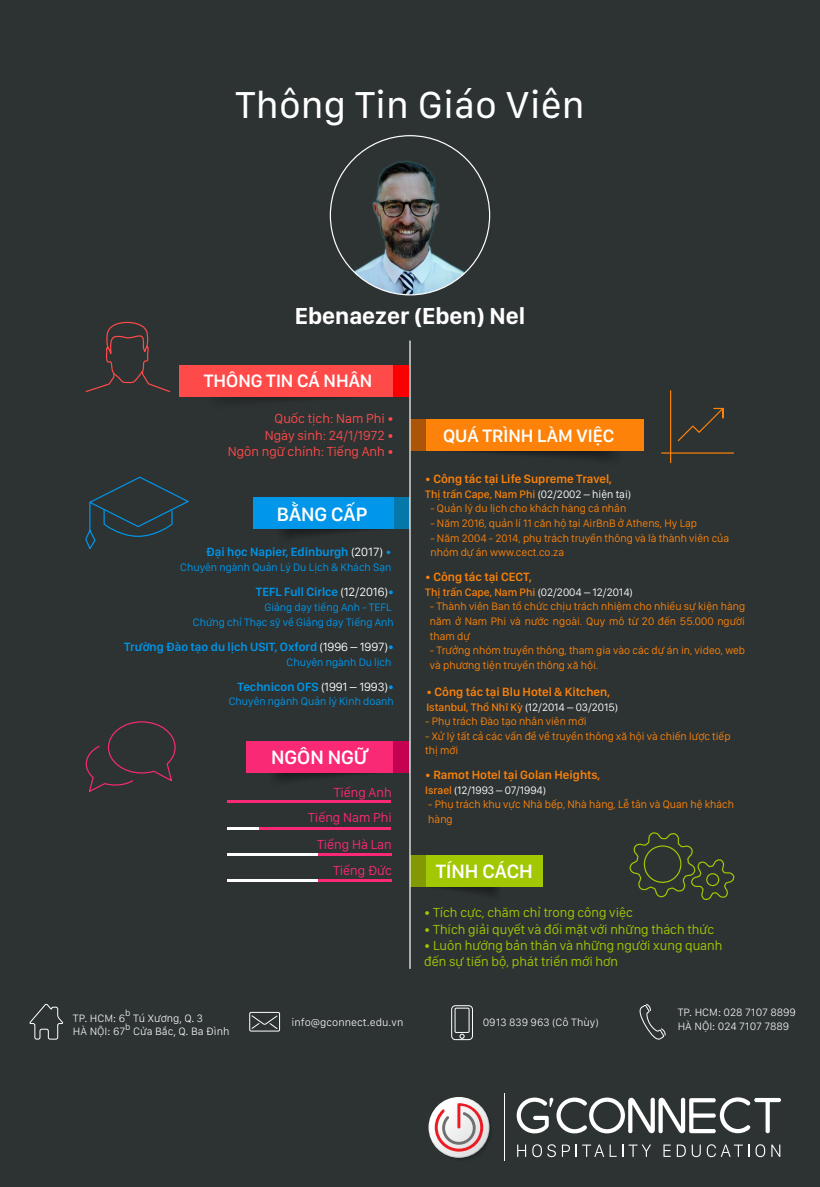
<style>
.page{position:relative;width:820px;height:1187px;background:#fff}
.page>*{position:absolute;margin:0;border:0;box-sizing:border-box;transform-origin:0 0}
.t1{font:38.92px "San Francisco Text Regular G2";color:#fff}
.t2{font:700 24.04px "San Francisco Display";color:#fff}
.t3{font:600 20px "San Francisco Display";color:#fff}
.t4{font:600 18.56px "San Francisco Display";color:#fff}
.t5{font:13.6px/16.3px "San Francisco Display";color:#a2c804}
.t6{font:13.6px/16.3px "San Francisco Display";color:#ff4a4a;text-align:right}
.t7{font:13.6px/25.1px "San Francisco Display";color:#f92976;text-align:right}
.t8{font:600 12.4px "San Francisco Display";color:#0096ea}
.t9{font:600 12.4px "San Francisco Display";color:#fc8209}
.t10{font:11.2px/14.8px "San Francisco Display";color:#fc8209}
.t11{font:11.2px/14.8px "San Francisco Display";color:#0096ea;text-align:right}
.t12{font:500 11.2px "San Francisco Display";color:#fc8209}
.t13{font:11.2px "San Francisco Display";color:#fff}
.t14{font:300 11.08px/13.5px "San Francisco Text";color:#fff}
.t15{font:300 9.32px "San Francisco Text";color:#fff}
.s1{font-weight:400;color:#fff}
.s2{font-weight:400}
.s3{font-weight:500;color:#fc8209}
</style>
<div class="page">
<div style="left:0;top:0;width:819px;height:1186px;background:#2d3333"></div>
<svg style="left:430px;top:1098px;width:61px;height:61px"></svg>
<svg style="left:428px;top:1096px;width:61px;height:61px"></svg>
<svg style="left:429px;top:1097px;width:59px;height:59px"></svg>
<svg style="left:434px;top:1103px;width:49px;height:48px;background:#ddb7b9"></svg>
<svg style="left:516px;top:1097px;width:264px;height:36px"></svg>
<svg style="left:517px;top:1144px;width:9px;height:12px"></svg>
<svg style="left:532px;top:1144px;width:9px;height:13px"></svg>
<svg style="left:547px;top:1144px;width:8px;height:13px"></svg>
<svg style="left:561px;top:1144px;width:8px;height:12px"></svg>
<svg style="left:575px;top:1144px;width:1px;height:12px"></svg>
<svg style="left:582px;top:1144px;width:34px;height:12px"></svg>
<svg style="left:622px;top:1144px;width:28px;height:12px"></svg>
<svg style="left:663px;top:1144px;width:7px;height:12px"></svg>
<svg style="left:676px;top:1144px;width:9px;height:12px"></svg>
<svg style="left:691px;top:1144px;width:9px;height:13px"></svg>
<svg style="left:706px;top:1144px;width:43px;height:13px"></svg>
<svg style="left:755px;top:1144px;width:9px;height:13px"></svg>
<svg style="left:771px;top:1144px;width:9px;height:12px"></svg>
<hr style="left:504px;top:1093px;width:1px;height:67px;background:#fff">
<svg style="left:269px;top:772px;width:140px;height:8px"></svg>
<div style="left:246px;top:741px;width:163px;height:31px;background:#f92976"></div>
<div style="left:393px;top:741px;width:16px;height:31px;background:#c40251"></div>
<svg style="left:277px;top:528px;width:132px;height:9px"></svg>
<div style="left:252px;top:497px;width:157px;height:31px;background:#0096ea"></div>
<div style="left:394px;top:497px;width:15px;height:31px;background:#0577aa"></div>
<svg style="left:410px;top:886px;width:90px;height:15px"></svg>
<div style="left:410px;top:855px;width:132px;height:31px;background:#a2c804"></div>
<div style="left:410px;top:855px;width:15px;height:31px;background:#839904"></div>
<svg style="left:410px;top:451px;width:203px;height:15px"></svg>
<div style="left:410px;top:420px;width:233px;height:31px;background:#fc8209"></div>
<div style="left:410px;top:420px;width:16px;height:31px;background:#aa5507"></div>
<svg style="left:85px;top:321px;width:86px;height:72px"></svg>
<svg style="left:209px;top:396px;width:200px;height:4px"></svg>
<div style="left:179px;top:365px;width:230px;height:31px;background:#ff4a4a"></div>
<div style="left:393px;top:365px;width:16px;height:31px;background:#fb0000"></div>
<hr style="left:409px;top:340px;width:1px;height:628px;background:#fff">
<svg style="left:85px;top:476px;width:104px;height:73px"></svg>
<svg style="left:85px;top:721px;width:91px;height:71px"></svg>
<hr style="left:669px;top:391px;width:2px;height:71px;background:#fc8209">
<hr style="left:661px;top:452px;width:72px;height:1px;background:#fc8209">
<svg style="left:677px;top:407px;width:46px;height:35px"></svg>
<svg style="left:629px;top:832px;width:105px;height:68px"></svg>
<hr style="left:227px;top:800px;width:163px;height:2px;background:#f92976">
<hr style="left:227px;top:827px;width:163px;height:3px;background:#fff">
<hr style="left:259px;top:827px;width:131px;height:3px;background:#f92976">
<hr style="left:227px;top:853px;width:164px;height:2px;background:#fff">
<hr style="left:318px;top:853px;width:73px;height:2px;background:#f92976">
<hr style="left:227px;top:879px;width:164px;height:2px;background:#fff">
<hr style="left:318px;top:879px;width:73px;height:2px;background:#f92976">
<img style="left:348px;top:141px;width:116px;height:154px">
<svg style="left:29px;top:1003px;width:34px;height:36px"></svg>
<div style="left:249px;top:1012px;width:31px;height:19px;border:1px solid #fff"></div>
<svg style="left:251px;top:1015px;width:27px;height:14px"></svg>
<svg style="left:639px;top:1004px;width:26px;height:36px"></svg>
<svg style="left:451px;top:1005px;width:22px;height:35px"></svg>
<h1 class="t1" style="left:235px;top:80px;width:351px">Thông Tin Giáo Viên</h1>
<h2 class="t2" style="left:294px;top:300px;width:232px">Ebenaezer (Eben) Nel</h2>
<h3 class="t4" style="left:204px;top:368px;width:170px">THÔNG TIN CÁ NHÂN</h3>
<p class="t6" style="left:228px;top:410px;width:167px">Quốc tịch: Nam Phi •<br>Ngày sinh: 24/1/1972 •<br>Ngôn ngữ chính: Tiếng Anh •</p>
<h3 class="t3" style="left:277px;top:501px;width:92px">BẰNG CẤP</h3>
<p class="t8" style="left:206px;top:544px;width:186px">Đại học Napier, Edinburgh <span class="s1">(2017)</span> <span class="s2">•</span></p>
<p class="t11" style="left:180px;top:559px;width:213px">Chuyên ngành Quản Lý Du Lịch &amp; Khách Sạn</p>
<p class="t8" style="left:256px;top:584px;width:139px">TEFL Full Cirlce <span class="s1">(12/2016)</span>•</p>
<p class="t11" style="left:193px;top:599px;width:202px">Giảng dạy tiếng Anh - TEFL<br>Chứng chỉ Thạc sỹ về Giảng dạy Tiếng Anh</p>
<p class="t8" style="left:124px;top:638px;width:271px">Trường Đào tạo du lịch USIT, Oxford <span class="s1">(1996 – 1997)</span>•</p>
<p class="t11" style="left:286px;top:654px;width:106px">Chuyên ngành Du lịch</p>
<p class="t8" style="left:237px;top:678px;width:158px">Technicon OFS <span class="s1">(1991 – 1993)</span>•</p>
<p class="t11" style="left:229px;top:694px;width:166px">Chuyên ngành Quản lý Kinh doanh</p>
<h3 class="t3" style="left:271px;top:744px;width:98px">NGÔN NGỮ</h3>
<p class="t7" style="left:308px;top:779px;width:85px">Tiếng Anh<br>Tiếng Nam Phi</p>
<p class="t7" style="left:317px;top:831px;width:76px;line-height:25.3px">Tiếng Hà Lan<br>Tiếng Đức</p>
<h3 class="t4" style="left:443px;top:424px;width:173px">QUÁ TRÌNH LÀM VIỆC</h3>
<p class="t9" style="left:425px;top:471px;width:188px"><span class="s2">•</span> Công tác tại Life Supreme Travel,</p>
<p class="t12" style="left:425px;top:487px;width:207px">Thị trấn Cape, Nam Phi <span class="s1">(02/2002 – hiện tại)</span></p>
<p class="t10" style="left:430px;top:500px;width:197px">- Quản lý du lịch cho khách hàng cá nhân</p>
<p class="t10" style="left:430px;top:515px;width:268px">- Năm 2016, quản lí 11 căn hộ tại AirBnB ở Athens, Hy Lạp</p>
<p class="t10" style="left:430px;top:530px;width:300px">- Năm 2004 - 2014, phụ trách truyền thông và là thành viên của nhóm dự án www.cect.co.za</p>
<p class="t9" style="left:425px;top:569px;width:108px"><span class="s2">•</span> Công tác tại CECT,</p>
<p class="t12" style="left:425px;top:585px;width:209px">Thị trấn Cape, Nam Phi <span class="s1">(02/2004 – 12/2014)</span></p>
<p class="t10" style="left:429px;top:598px;width:316px;text-align:justify">- Thành viên Ban tổ chức chịu trách nhiệm cho nhiều sự kiện hàng năm ở Nam Phi và nước ngoài. Quy mô từ 20 đến 55.000 người tham dự</p>
<p class="t10" style="left:429px;top:643px;width:316px">- Trưởng nhóm truyền thông, tham gia vào các dự án in, video, web và phương tiện truyền thông xã hội.</p>
<p class="t9" style="left:426px;top:684px;width:185px"><span class="s2">•</span> Công tác tại Blu Hotel &amp; Kitchen,</p>
<p class="t12" style="left:426px;top:700px;width:193px">Istanbul, Thổ Nhĩ Kỳ <span class="s1">(12/2014 – 03/2015)</span></p>
<p class="t10" style="left:425px;top:713px;width:163px">- Phụ trách Đào tạo nhân viên mới</p>
<p class="t10" style="left:425px;top:728px;width:307px">- Xử lý tất cả các vấn đề về truyền thông xã hội và chiến lược tiếp thị mới</p>
<p class="t9" style="left:425px;top:767px;width:176px"><span class="s2">•</span> Ramot Hotel tại Golan Heights,</p>
<p class="t13" style="left:425px;top:783px;width:122px"><span class="s3">Israel</span> (12/1993 – 07/1994)</p>
<p class="t10" style="left:428px;top:796px;width:307px">- Phụ trách khu vực Nhà bếp, Nhà hàng, Lễ tân và Quan hệ khách hàng</p>
<h3 class="t3" style="left:435px;top:858px;width:99px">TÍNH CÁCH</h3>
<p class="t5" style="left:424px;top:904px;width:210px">• Tích cực, chăm chỉ trong công việc</p>
<p class="t5" style="left:424px;top:920px;width:291px">• Thích giải quyết và đối mặt với những thách thức</p>
<p class="t5" style="left:424px;top:936px;width:300px">• Luôn hướng bản thân và những người xung quanh đến sự tiến bộ, phát triển mới hơn</p>
<p class="t15" style="left:125px;top:1007px;width:7px">b</p>
<p class="t14" style="left:133px;top:1010px;width:71px">Tú Xương, Q. 3</p>
<p class="t14" style="left:73px;top:1010px;width:54px">TP. HCM: 6</p>
<p class="t14" style="left:73px;top:1024px;width:54px">HÀ NỘI: 67</p>
<p class="t15" style="left:125px;top:1020px;width:7px">b</p>
<p class="t14" style="left:133px;top:1024px;width:98px">Cửa Bắc, Q. Ba Đình</p>
<p class="t14" style="left:291px;top:1015px;width:113px">info@gconnect.edu.vn</p>
<p class="t14" style="left:677px;top:1005px;width:120px">TP. HCM: 028 7107 8899<br>HÀ NỘI: 024 7107 7889</p>
<p class="t14" style="left:482px;top:1015px;width:118px">0913 839 963 (Cô Thùy)</p>
</div>
